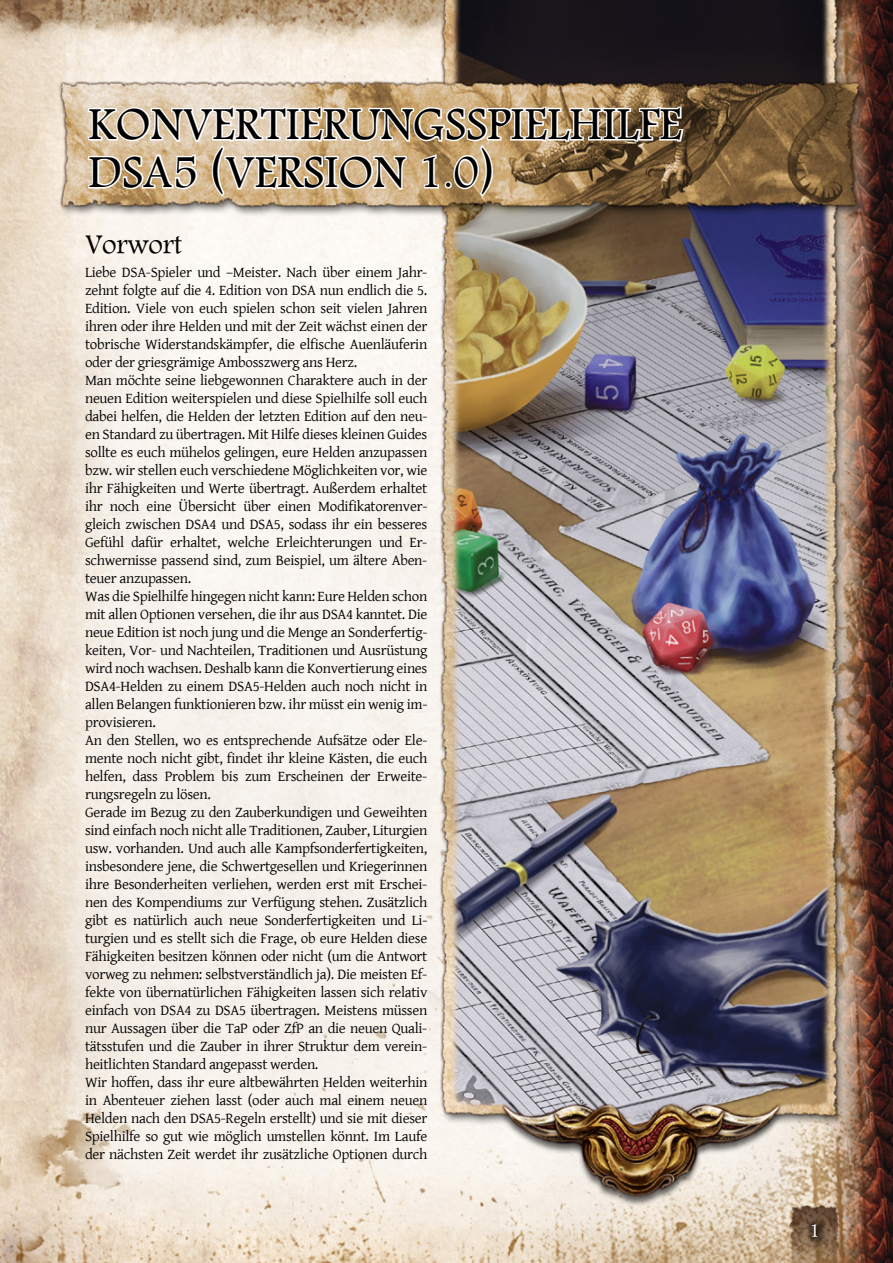
<style>
.page{position:relative;width:893px;height:1263px;background:#fff}
.page>*{position:absolute;margin:0;border:0;box-sizing:border-box;transform-origin:0 0}
.t1{font:47.55px/48px "Andalus";color:#000}
.t2{font:28.35px "Andalus";color:#000}
.t3{font:19.5px "Andalus";color:#fff}
.t4{font:15px/18px "Gentium Basic";letter-spacing:-.02em;color:#000}
</style>
<div class="page">
<img style="left:0;top:0;width:892px;height:1262px">
<div style="left:804px;top:1216px;width:28px;height:35px;background:#000;opacity:.92"></div>
<div style="left:806px;top:1218px;width:18px;height:24px;background:#000;opacity:.74"></div>
<svg style="left:87px;top:54px;width:598px;height:145px"></svg>
<h1 class="t1" style="left:88px;top:102px;width:595px">KONVERTIERUNGSSPIELHILFE<br>DSA5 (VERSION 1.0)</h1>
<h2 class="t2" style="left:85px;top:224px;width:99px">Vorwort</h2>
<p class="t4" style="left:85px;top:263px;width:344px">Liebe DSA-Spieler und –Meister. Nach über einem Jahr&shy;zehnt folgte auf die 4. Edition von DSA nun endlich die 5.<br>Edition. Viele von euch spielen schon seit vielen Jahren ihren oder ihre Helden und mit der Zeit wächst einen der tobrische Widerstandskämpfer, die elfische Auenläuferin oder der griesgrämige Ambosszwerg ans Herz.<br>Man möchte seine liebgewonnen Charaktere auch in der neuen Edition weiterspielen und diese Spielhilfe soll euch dabei helfen, die Helden der letzten Edition auf den neu&shy;en Standard zu übertragen. Mit Hilfe dieses kleinen Guides sollte es euch mühelos gelingen, eure Helden anzupassen bzw. wir stellen euch verschiedene Möglichkeiten vor, wie ihr Fähigkeiten und Werte übertragt. Außerdem erhaltet ihr noch eine Übersicht über einen Modifikatorenver&shy;gleich zwischen DSA4 und DSA5, sodass ihr ein besseres Gefühl dafür erhaltet, welche Erleichterungen und Er&shy;schwernisse passend sind, zum Beispiel, um ältere Aben&shy;teuer anzupassen.<br>Was die Spielhilfe hingegen nicht kann: Eure Helden schon mit allen Optionen versehen, die ihr aus DSA4 kanntet. Die neue Edition ist noch jung und die Menge an Sonderfertig&shy;keiten, Vor- und Nachteilen, Traditionen und Ausrüstung wird noch wachsen. Deshalb kann die Konvertierung eines DSA4-Helden zu einem DSA5-Helden auch noch nicht in allen Belangen funktionieren bzw. ihr müsst ein wenig im&shy;provisieren.<br>An den Stellen, wo es entsprechende Aufsätze oder Ele&shy;mente noch nicht gibt, findet ihr kleine Kästen, die euch helfen, dass Problem bis zum Erscheinen der Erweite&shy;rungsregeln zu lösen.<br>Gerade im Bezug zu den Zauberkundigen und Geweihten sind einfach noch nicht alle Traditionen, Zauber, Liturgien usw. vorhanden. Und auch alle Kampfsonderfertigkeiten, insbesondere jene, die Schwertgesellen und Kriegerinnen ihre Besonderheiten verliehen, werden erst mit Erschei&shy;nen des Kompendiums zur Verfügung stehen. Zusätzlich gibt es natürlich auch neue Sonderfertigkeiten und Li&shy;turgien und es stellt sich die Frage, ob eure Helden diese Fähigkeiten besitzen können oder nicht (um die Antwort vorweg zu nehmen: selbstverständlich ja). Die meisten Ef&shy;fekte von übernatürlichen Fähigkeiten lassen sich relativ einfach von DSA4 zu DSA5 übertragen. Meistens müssen nur Aussagen über die TaP oder ZfP an die neuen Quali&shy;tätsstufen und die Zauber in ihrer Struktur dem verein&shy;heitlichten Standard angepasst werden.<br>Wir hoffen, dass ihr eure altbewährten Helden weiterhin in Abenteuer ziehen lasst (oder auch mal einem neuen Helden nach den DSA5-Regeln erstellt) und sie mit dieser Spielhilfe so gut wie möglich umstellen könnt. Im Laufe der nächsten Zeit werdet ihr zusätzliche Optionen durch</p>
<h3 class="t3" style="left:809px;top:1216px;width:12px">1</h3>
</div>
